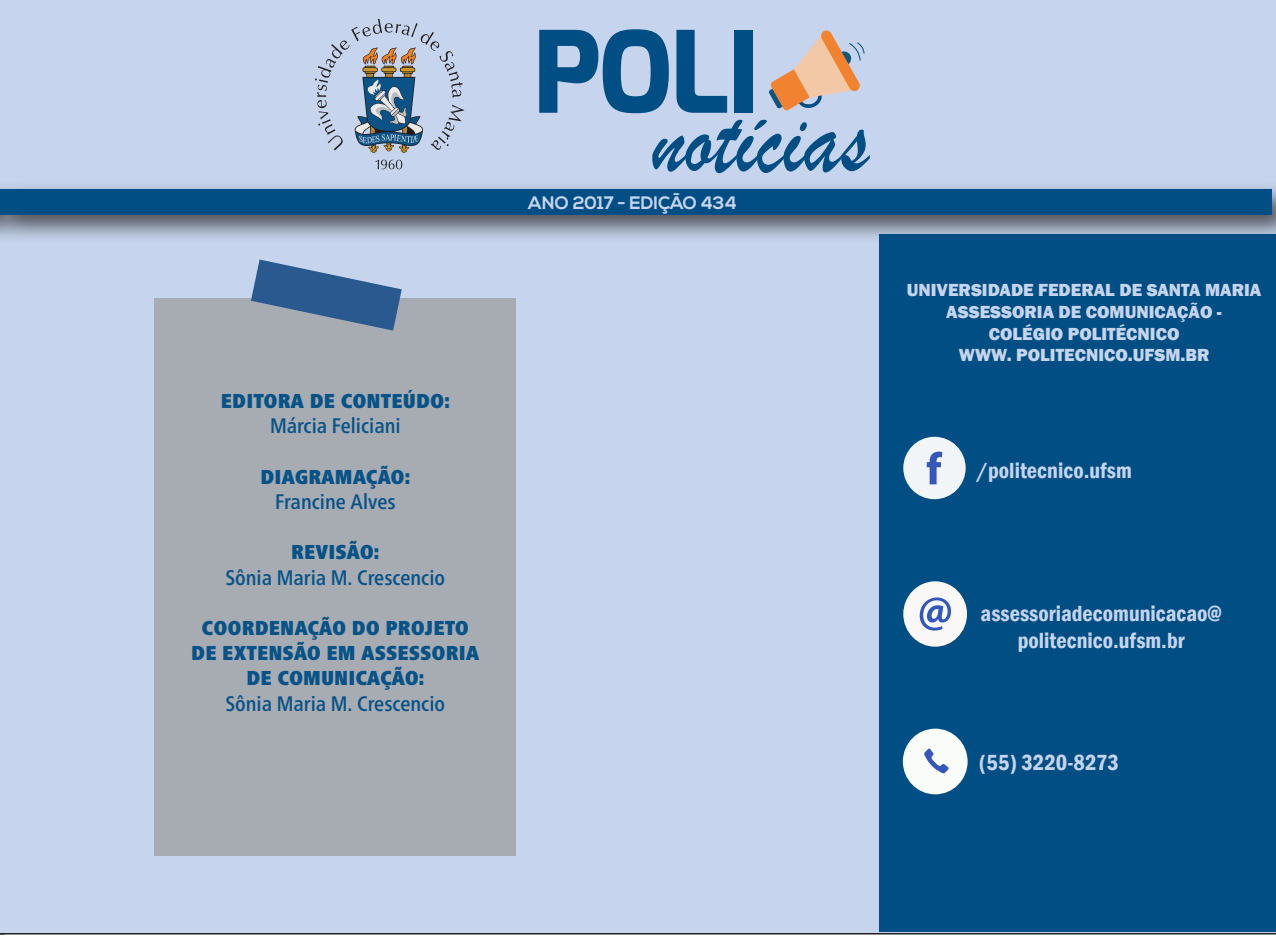
<style>
.page{position:relative;width:1276px;height:936px;background:#fff}
.page>*{position:absolute;margin:0;border:0;box-sizing:border-box;transform-origin:0 0}
.t1{font:600 condensed 22.5px/27px "Franklin Gothic";color:#c6d5ed;text-align:center}
.t2{font:900 condensed 21px/25.2px "Frutiger Next Pro";color:#075388;text-align:center}
.t3{font:500 condensed 21px "Frutiger Neue LT Pro";color:#075388}
.t4{font:800 18px/21.6px "Franklin Gothic";color:#c6d5ed;text-align:center}
.t5{font:700 18px "Nexa";color:#c6d5ed}
</style>
<div class="page">
<div style="left:0;top:0;width:1276px;height:934px;background:#c6d5ed"></div>
<svg style="left:539px;top:29px;width:130px;height:84px;background:#4f84ae"></svg>
<svg style="left:676px;top:30px;width:51px;height:83px;background:#6895bb"></svg>
<div style="left:734px;top:30px;width:18px;height:83px;background:#004e84"></div>
<svg style="left:315px;top:19px;width:149px;height:150px;background:#a8b8cc"></svg>
<svg style="left:652px;top:120px;width:218px;height:53px;background:#7ea3c6"></svg>
<svg style="left:768px;top:30px;width:96px;height:81px;background:#d2bbb0"></svg>
<div style="left:0;top:181px;width:1276px;height:63px;background:#231f20;opacity:.75"></div>
<div style="left:0;top:189px;width:1271px;height:26px;background:#004e84"></div>
<div style="left:880px;top:235px;width:396px;height:697px;background:#004e84"></div>
<div style="left:903px;top:437px;width:62px;height:62px;background:#f2f5f7;border-radius:50%"></div>
<svg style="left:926px;top:451px;width:16px;height:33px"></svg>
<div style="left:903px;top:581px;width:64px;height:65px;background:#faf7f7;border-radius:50%"></div>
<svg style="left:919px;top:597px;width:32px;height:33px"></svg>
<div style="left:903px;top:728px;width:64px;height:66px;background:#fafcfa;border-radius:50%"></div>
<svg style="left:924px;top:748px;width:25px;height:25px"></svg>
<div style="left:155px;top:298px;width:361px;height:557px;background:#a7abb2"></div>
<svg style="left:251px;top:259px;width:151px;height:71px"></svg>
<p class="t5" style="left:528px;top:192px;width:210px">ANO 2017 - EDIÇÃO 434</p>
<p class="t2" style="left:221px;top:388px;width:230px">EDITORA DE CONTEÚDO:</p>
<p class="t3" style="left:270px;top:413px;width:132px">Márcia Feliciani</p>
<p class="t2" style="left:260px;top:464px;width:151px">DIAGRAMAÇÃO:</p>
<p class="t3" style="left:275px;top:489px;width:122px">Francine Alves</p>
<p class="t2" style="left:291px;top:539px;width:90px">REVISÃO:</p>
<p class="t3" style="left:225px;top:564px;width:221px">Sônia Maria M. Crescencio</p>
<p class="t2" style="left:191px;top:615px;width:290px">COORDENAÇÃO DO PROJETO<br>DE EXTENSÃO EM ASSESSORIA<br>DE COMUNICAÇÃO:</p>
<p class="t3" style="left:225px;top:690px;width:221px">Sônia Maria M. Crescencio</p>
<p class="t4" style="left:907px;top:279px;width:356px">UNIVERSIDADE FEDERAL DE SANTA MARIA</p>
<p class="t4" style="left:946px;top:301px;width:277px">ASSESSORIA DE COMUNICAÇÃO -<br>COLÉGIO POLITÉCNICO<br>WWW. POLITECNICO.UFSM.BR</p>
<p class="t1" style="left:976px;top:456px;width:157px">/politecnico.ufsm</p>
<p class="t1" style="left:980px;top:599px;width:243px">assessoriadecomunicacao@ politecnico.ufsm.br</p>
<p class="t1" style="left:979px;top:748px;width:142px">(55) 3220-8273</p>
</div>
